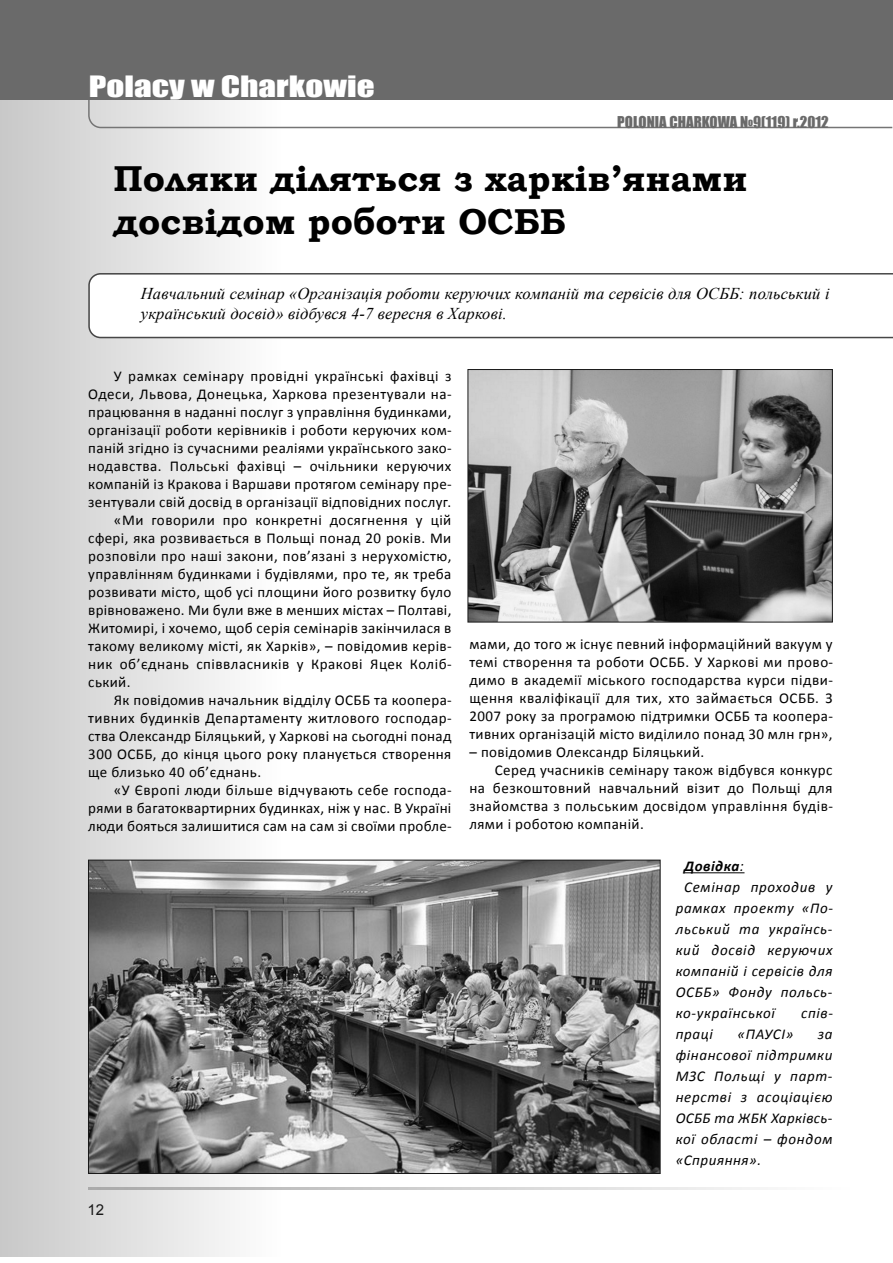
<style>
.page{position:relative;width:893px;height:1263px;background:#fff}
.page>*{position:absolute;margin:0;border:0;box-sizing:border-box;transform-origin:0 0}
.t1{font:700 36px/43.2px "Bookman Old Style";color:#000}
.t2{font:27px "Impact";color:#fff;scale:1.3 1}
.t3{font:italic 16.5px/19.5px "Times New Roman";letter-spacing:.01em;color:#000}
.t4{font:15px/18px "Calibri";letter-spacing:.025em;color:#000;text-align:justify}
.t5{font:italic 15px/21px "Calibri";letter-spacing:.045em;color:#000;text-align:justify}
.t6{font:15px "Impact";color:#6a6a6a}
.t7{font:italic 700 15px "Calibri";letter-spacing:.035em;color:#000}
.t8{font:15px "Arial";color:#191919}
.s1{font-weight:400}
</style>
<div class="page">
<div style="left:0;top:0;width:281px;height:1256px;background:linear-gradient(to right,#c7c7c7,#fdfdfd)"></div>
<svg style="left:87px;top:99px;width:806px;height:30px"></svg>
<div style="left:0;top:0;width:893px;height:99px;background:#6a6a6a"></div>
<img style="left:89px;top:1188px;width:671px;height:1px">
<svg style="left:88px;top:273px;width:805px;height:65px"></svg>
<hr style="left:684px;top:872px;width:56px;height:1px;background:#000">
<img style="left:470px;top:371px;width:360px;height:249px">
<div style="left:468px;top:369px;width:364px;height:253px;border:1px solid #191919"></div>
<img style="left:90px;top:862px;width:568px;height:310px">
<h2 class="t2" style="left:89px;top:70px;width:221px">Polacy w Charkowie</h2>
<p class="t6" style="left:617px;top:112px;width:213px">POLONIA CHARKOWA №9(119) r.2012</p>
<h1 class="t1" style="left:113px;top:156px;width:636px">Поляки діляться з харків’янами досвідом роботи ОСББ</h1>
<p class="t3" style="left:141px;top:284px;width:690px">Навчальний семінар «Організація роботи керуючих компаній та сервісів для ОСББ: польський і український досвід» відбувся 4-7 вересня в Харкові.</p>
<p class="t4" style="left:114px;top:368px;width:339px">У рамках семінару провідні українські фахівці з</p>
<p class="t4" style="left:88px;top:386px;width:365px">Одеси, Львова, Донецька, Харкова презентували на-</p>
<p class="t4" style="left:88px;top:404px;width:365px">працювання в наданні послуг з управління будинками,</p>
<p class="t4" style="left:88px;top:422px;width:365px">організації роботи керівників і роботи керуючих ком-</p>
<p class="t4" style="left:88px;top:440px;width:365px">паній згідно із сучасними реаліями українського зако-</p>
<p class="t4" style="left:88px;top:458px;width:365px">нодавства. Польські фахівці – очільники керуючих</p>
<p class="t4" style="left:88px;top:476px;width:365px">компаній із Кракова і Варшави протягом семінару пре-</p>
<p class="t4" style="left:88px;top:494px;width:365px">зентували свій досвід в організації відповідних послуг.</p>
<p class="t4" style="left:114px;top:512px;width:339px">«Ми говорили про конкретні досягнення у цій</p>
<p class="t4" style="left:88px;top:530px;width:365px">сфері, яка розвивається в Польщі понад 20 років. Ми</p>
<p class="t4" style="left:88px;top:548px;width:365px">розповіли про наші закони, пов’язані з нерухомістю,</p>
<p class="t4" style="left:88px;top:566px;width:365px">управлінням будинками і будівлями, про те, як треба</p>
<p class="t4" style="left:88px;top:584px;width:365px">розвивати місто, щоб усі площини його розвитку було</p>
<p class="t4" style="left:88px;top:602px;width:365px">врівноважено. Ми були вже в менших містах – Полтаві,</p>
<p class="t4" style="left:88px;top:620px;width:365px">Житомирі, і хочемо, щоб серія семінарів закінчилася в</p>
<p class="t4" style="left:88px;top:638px;width:365px">такому великому місті, як Харків», – повідомив керів-</p>
<p class="t4" style="left:88px;top:656px;width:365px">ник об’єднань співвласників у Кракові Яцек Коліб-</p>
<p class="t4" style="left:88px;top:674px;width:44px">ський.</p>
<p class="t4" style="left:114px;top:692px;width:339px">Як повідомив начальник відділу ОСББ та коопера-</p>
<p class="t4" style="left:88px;top:710px;width:365px">тивних будинків Департаменту житлового господар-</p>
<p class="t4" style="left:88px;top:728px;width:365px">ства Олександр Біляцький, у Харкові на сьогодні понад</p>
<p class="t4" style="left:88px;top:746px;width:365px">300 ОСББ, до кінця цього року планується створення</p>
<p class="t4" style="left:88px;top:764px;width:174px">ще близько 40 об’єднань.</p>
<p class="t4" style="left:114px;top:782px;width:339px">«У Європі люди більше відчувають себе господа-</p>
<p class="t4" style="left:88px;top:800px;width:365px">рями в багатоквартирних будинках, ніж у нас. В Україні</p>
<p class="t4" style="left:88px;top:818px;width:365px">люди бояться залишитися сам на сам зі своїми пробле-</p>
<p class="t8" style="left:88px;top:1202px;width:18px">12</p>
<p class="t4" style="left:469px;top:636px;width:365px">мами, до того ж існує певний інформаційний вакуум у темі створення та роботи ОСББ. У Харкові ми прово&shy;димо в академії міського господарства курси підви&shy;щення кваліфікації для тих, хто займається ОСББ. З 2007 року за програмою підтримки ОСББ та коопера&shy;тивних організацій місто виділило понад 30 млн грн»,</p>
<p class="t4" style="left:469px;top:744px;width:236px">– повідомив Олександр Біляцький.</p>
<p class="t4" style="left:495px;top:762px;width:339px">Серед учасників семінару також відбувся конкурс</p>
<p class="t4" style="left:469px;top:780px;width:365px">на безкоштовний навчальний візит до Польщі для</p>
<p class="t4" style="left:469px;top:798px;width:365px">знайомства з польським досвідом управління будів-</p>
<p class="t4" style="left:469px;top:816px;width:176px">лями і роботою компаній.</p>
<p class="t7" style="left:684px;top:860px;width:61px">Довідка<span class="s1">:</span></p>
<p class="t5" style="left:684px;top:878px;width:150px">Семінар проходив у</p>
<p class="t5" style="left:676px;top:899px;width:159px">рамках проекту «По-</p>
<p class="t5" style="left:676px;top:920px;width:158px">льський та українсь-</p>
<p class="t5" style="left:676px;top:941px;width:158px">кий досвід керуючих</p>
<p class="t5" style="left:676px;top:962px;width:158px">компаній і сервісів для</p>
<p class="t5" style="left:676px;top:983px;width:158px">ОСББ» Фонду польсь-</p>
<p class="t5" style="left:676px;top:1004px;width:101px">ко-української</p>
<p class="t5" style="left:801px;top:1004px;width:33px">спів-</p>
<p class="t5" style="left:676px;top:1025px;width:39px">праці</p>
<p class="t5" style="left:737px;top:1025px;width:58px">«ПАУСІ»</p>
<p class="t5" style="left:676px;top:1025px;width:158px;text-indent:142px">за фінансової підтримки МЗС Польщі у парт&shy;нерстві з асоціацією ОСББ та ЖБК Харківсь&shy;кої області – фондом «Сприяння».</p>
</div>
